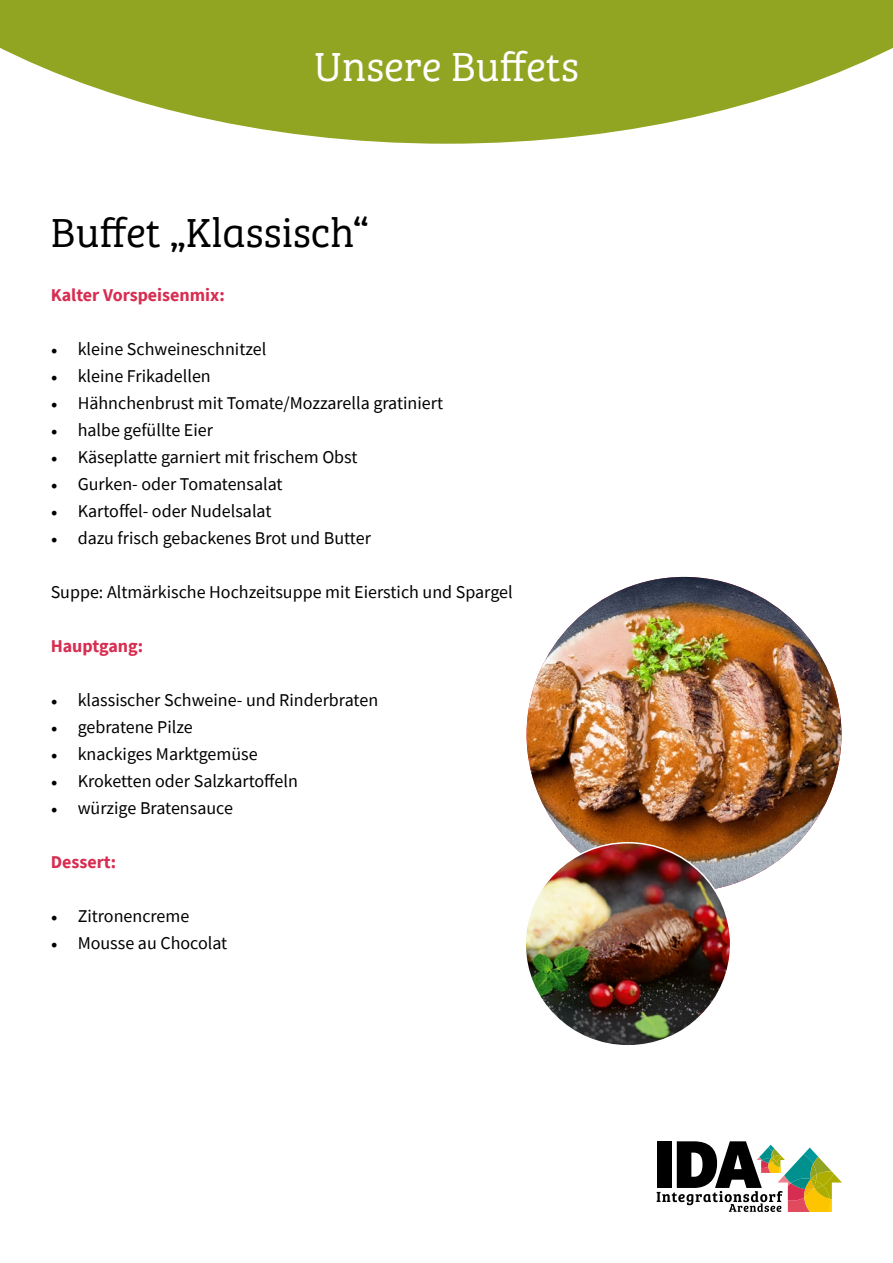
<style>
.page{position:relative;width:893px;height:1263px;background:#fff}
.page>*{position:absolute;margin:0;border:0;box-sizing:border-box;transform-origin:0 0}
.t1{font:42px "Bree Serif Lt";color:#000}
.t2{font:42px "Bree Serif Lt";color:#fff}
.t3{font:18px "Source Sans Pro";color:#000}
.t4{font:700 18px "Source Sans Pro";color:#d72d51}
.s1{font-family:"Minion Pro"}
</style>
<div class="page">
<svg style="left:657px;top:1141px;width:185px;height:71px"></svg>
<svg style="left:0;top:0;width:893px;height:144px"></svg>
<img style="left:527px;top:577px;width:314px;height:315px;border-radius:157px">
<img style="left:527px;top:843px;width:204px;height:200px">
<h1 class="t2" style="left:314px;top:37px;width:267px">Unsere Buffets</h1>
<h1 class="t1" style="left:51px;top:202px;width:319px">Buffet „Klassisch“</h1>
<p class="t4" style="left:51px;top:283px;width:176px">Kalter Vorspeisenmix:</p>
<p class="t3" style="left:51px;top:338px;width:217px"><span class="s1">•</span> kleine Schweineschnitzel</p>
<p class="t3" style="left:51px;top:365px;width:162px"><span class="s1">•</span> kleine Frikadellen</p>
<p class="t3" style="left:51px;top:392px;width:394px"><span class="s1">•</span> Hähnchenbrust mit Tomate/Mozzarella gratiniert</p>
<p class="t3" style="left:51px;top:419px;width:164px"><span class="s1">•</span> halbe gefüllte Eier</p>
<p class="t3" style="left:51px;top:446px;width:308px"><span class="s1">•</span> Käseplatte garniert mit frischem Obst</p>
<p class="t3" style="left:51px;top:473px;width:233px"><span class="s1">•</span> Gurken- oder Tomatensalat</p>
<p class="t3" style="left:51px;top:500px;width:222px"><span class="s1">•</span> Kartoffel- oder Nudelsalat</p>
<p class="t3" style="left:51px;top:527px;width:322px"><span class="s1">•</span> dazu frisch gebackenes Brot und Butter</p>
<p class="t3" style="left:51px;top:581px;width:463px">Suppe: Altmärkische Hochzeitsuppe mit Eierstich und Spargel</p>
<p class="t4" style="left:51px;top:634px;width:94px">Hauptgang:</p>
<p class="t3" style="left:51px;top:689px;width:329px"><span class="s1">•</span> klassischer Schweine- und Rinderbraten</p>
<p class="t3" style="left:51px;top:716px;width:144px"><span class="s1">•</span> gebratene Pilze</p>
<p class="t3" style="left:51px;top:743px;width:209px"><span class="s1">•</span> knackiges Marktgemüse</p>
<p class="t3" style="left:51px;top:770px;width:249px"><span class="s1">•</span> Kroketten oder Salzkartoffeln</p>
<p class="t3" style="left:51px;top:797px;width:184px"><span class="s1">•</span> würzige Bratensauce</p>
<p class="t4" style="left:51px;top:850px;width:67px">Dessert:</p>
<p class="t3" style="left:51px;top:905px;width:140px"><span class="s1">•</span> Zitronencreme</p>
<p class="t3" style="left:51px;top:932px;width:178px"><span class="s1">•</span> Mousse au Chocolat</p>
</div>
